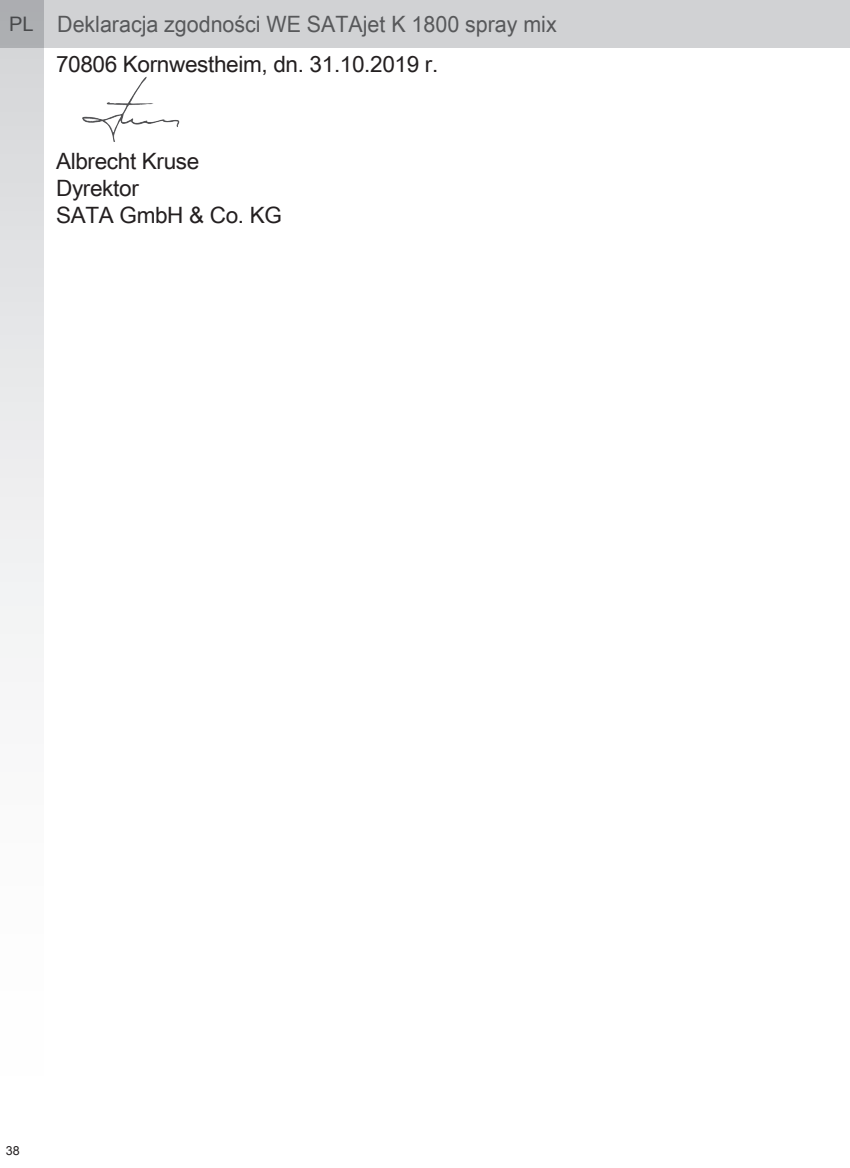
<style>
.page{position:relative;width:850px;height:1168px;background:#fff}
.page>*{position:absolute;margin:0;border:0;box-sizing:border-box;transform-origin:0 0}
.t1{font:22.5px/40.5px "Arial Unicode MS";color:#57585a;scale:.95 1}
.Main_text{font:22.5px "Arial Unicode MS";letter-spacing:-.015em;color:#231f20}
.t2{font:12.5px "Arial";color:#231f20}
.s1{font-size:20px}
.s2{color:#231f20}
</style>
<div class="page">
<div style="left:0;top:0;width:849px;height:48px;background:#d1d2d4"></div>
<svg style="left:0;top:0;width:44px;height:658px"></svg>
<img style="left:82px;top:77px;width:98px;height:65px">
<p class="t1" style="left:56px;top:3px;width:528px;text-indent:-47px"><span class="s1">PL</span> Deklaracja zgodności WE SATAjet K 1800 spray mix<br><span class="s2">70806 Kornwestheim, dn. 31.10.2019 r.</span></p>
<p class="Main_text" style="left:56px;top:145px;width:145px">Albrecht Kruse</p>
<p class="Main_text" style="left:56px;top:172px;width:84px">Dyrektor</p>
<p class="Main_text" style="left:56px;top:199px;width:227px">SATA GmbH &amp; Co. KG</p>
<p class="t2" style="left:6px;top:1142px;width:15px">38</p>
</div>
